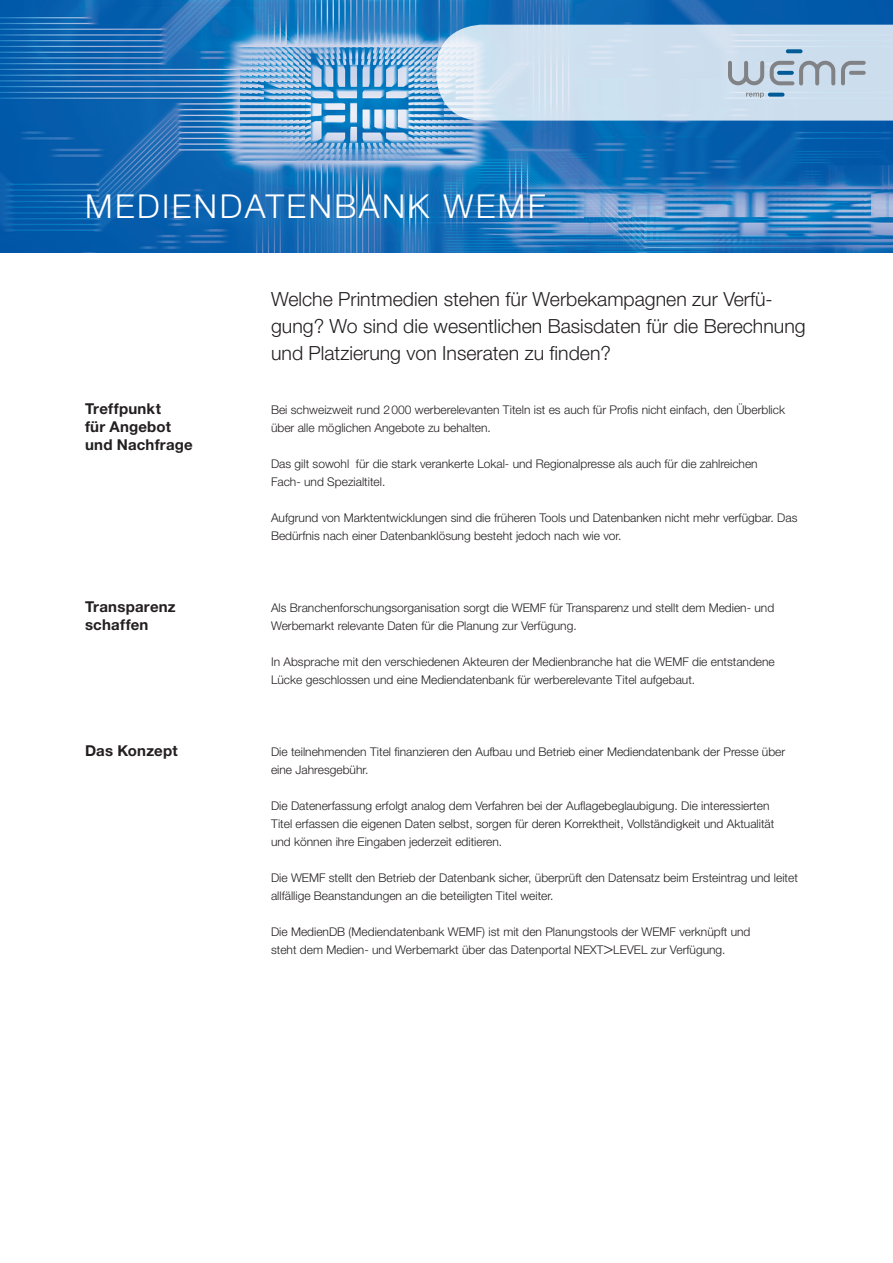
<style>
.page{position:relative;width:893px;height:1263px;background:#fff}
.page>*{position:absolute;margin:0;border:0;box-sizing:border-box;transform-origin:0 0}
.t1{font:300 33px "Helvetica Neue LT Std";letter-spacing:.075em;color:#fff}
.t2{font:300 19.5px/27px "Helvetica Neue LT Std";color:#231f20}
.t3{font:700 15px/18px "Helvetica Neue LT Std";letter-spacing:.015em;color:#231f20}
.t4{font:300 12px/18px "Helvetica Neue LT Std";color:#231f20}
.s1{font-size:16.5px}
</style>
<div class="page">
<img style="left:0;top:0;width:893px;height:252px">
<svg style="left:436px;top:25px;width:457px;height:96px;background:#c9dbeb"></svg>
<h1 class="t1" style="left:85px;top:186px;width:462px">MEDIENDATENBANK WEMF</h1>
<h2 class="t2" style="left:271px;top:285px;width:536px">Welche Printmedien stehen für Werbekampagnen zur Verfü&shy;gung? Wo sind die wesentlichen Basisdaten für die Berechnung und Platzierung von Inseraten zu finden?</h2>
<p class="t3" style="left:85px;top:399px;width:109px">Treffpunkt<br>für Angebot und Nachfrage</p>
<p class="t4" style="left:271px;top:400px;width:515px">Bei schweizweit rund 2000 werberelevanten Titeln ist es auch für Profis nicht einfach, den Überblick über alle möglichen Angebote zu behalten.</p>
<p class="t4" style="left:271px;top:454px;width:488px">Das gilt sowohl für die stark verankerte Lokal- und Regionalpresse als auch für die zahlreichen<br>Fach- und Spezialtitel.</p>
<p class="t4" style="left:271px;top:508px;width:528px">Aufgrund von Marktentwicklungen sind die früheren Tools und Datenbanken nicht mehr verfügbar. Das<br>Bedürfnis nach einer Datenbanklösung besteht jedoch nach wie vor.</p>
<p class="t3" style="left:85px;top:597px;width:92px">Transparenz schaffen</p>
<p class="t4" style="left:271px;top:598px;width:505px">Als Branchenforschungsorganisation sorgt die WEMF für Transparenz und stellt dem Medien- und<br>Werbemarkt relevante Daten für die Planung zur Verfügung.</p>
<p class="t4" style="left:271px;top:652px;width:505px">In Absprache mit den verschiedenen Akteuren der Medienbranche hat die WEMF die entstandene<br>Lücke geschlossen und eine Mediendatenbank für werberelevante Titel aufgebaut.</p>
<p class="t3" style="left:85px;top:741px;width:94px">Das Konzept</p>
<p class="t4" style="left:271px;top:742px;width:516px">Die teilnehmenden Titel finanzieren den Aufbau und Betrieb einer Mediendatenbank der Presse über eine Jahresgebühr.</p>
<p class="t4" style="left:271px;top:796px;width:505px">Die Datenerfassung erfolgt analog dem Verfahren bei der Auflagebeglaubigung. Die interessierten<br>Titel erfassen die eigenen Daten selbst, sorgen für deren Korrektheit, Vollständigkeit und Aktualität und können ihre Eingaben jederzeit editieren.</p>
<p class="t4" style="left:271px;top:868px;width:528px">Die WEMF stellt den Betrieb der Datenbank sicher, überprüft den Datensatz beim Ersteintrag und leitet allfällige Beanstandungen an die beteiligten Titel weiter.</p>
<p class="t4" style="left:271px;top:922px;width:481px">Die MedienDB (Mediendatenbank WEMF) ist mit den Planungstools der WEMF verknüpft und steht dem Medien- und Werbemarkt über das Datenportal NEXT<span class="s1">&gt;</span>LEVEL zur Verfügung.</p>
</div>
